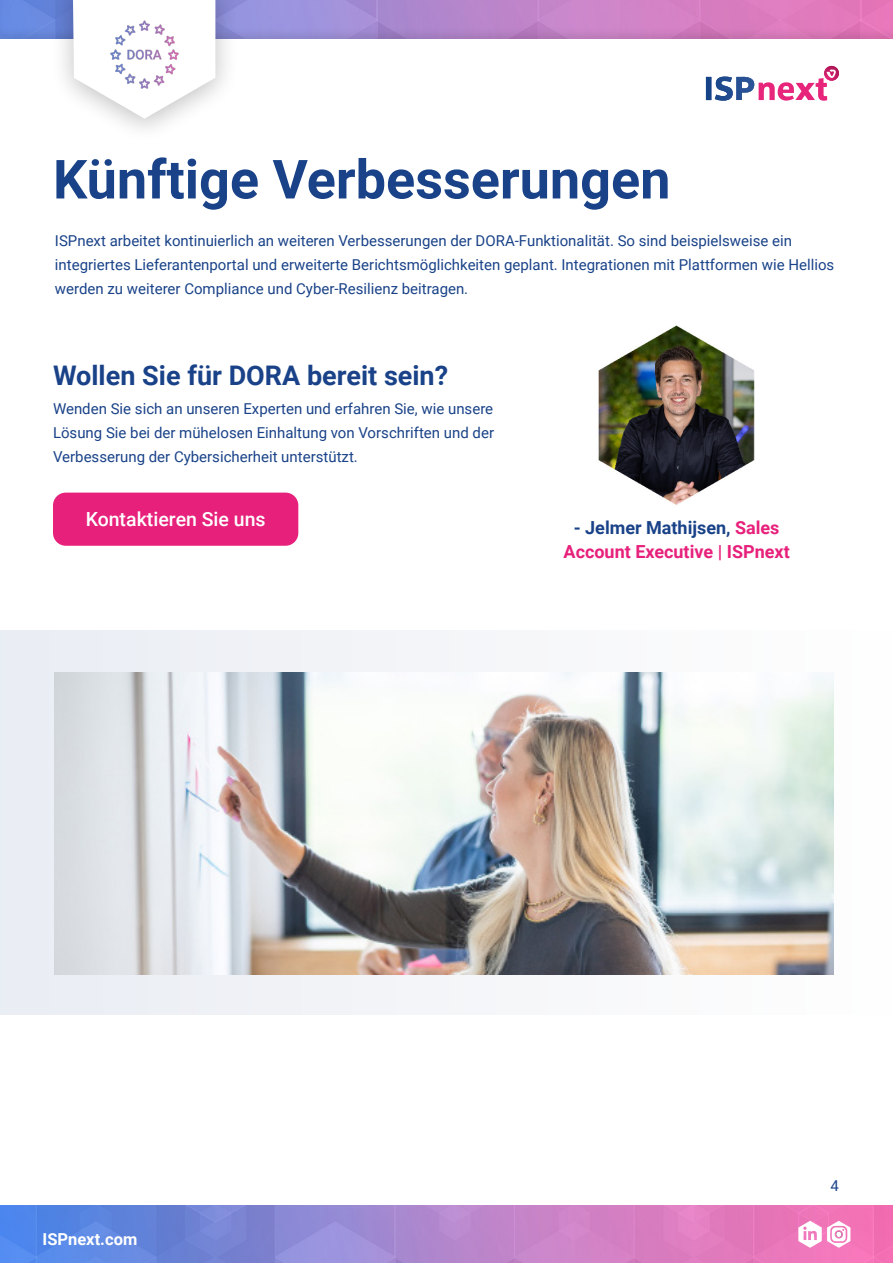
<style>
.page{position:relative;width:893px;height:1263px;background:#fff}
.page>*{position:absolute;margin:0;border:0;box-sizing:border-box;transform-origin:0 0}
.t1{font:700 54px "Roboto";color:#194288}
.t2{font:700 27px "Roboto";color:#194288}
.t3{font:500 19.5px "Roboto";color:#fff}
.t4{font:700 18px/24px "Roboto";color:#e7217b;text-align:center}
.t5{font:700 16.5px "Roboto";color:#fff}
.t6{font:15px/24px "Roboto";color:#194288}
.s1{color:#194288}
</style>
<div class="page">
<div style="left:0;top:0;width:893px;height:41px;background:#000;opacity:.1"></div>
<div style="left:824px;top:66px;width:15px;height:15px;background:#b6185c;border-radius:7px"></div>
<svg style="left:706px;top:69px;width:130px;height:32px"></svg>
<div style="left:49px;top:0;width:190px;height:145px;background:#000;opacity:.25"></div>
<svg style="left:73px;top:0;width:142px;height:119px"></svg>
<img style="left:90px;top:0;width:108px;height:108px">
<img style="left:0;top:1205px;width:893px;height:58px">
<svg style="left:798px;top:1221px;width:52px;height:27px"></svg>
<div style="left:53px;top:493px;width:245px;height:53px;background:#e7217b;border-radius:13px"></div>
<div style="left:0;top:630px;width:893px;height:384px;background:#f5f6f8"></div>
<img style="left:55px;top:673px;width:779px;height:302px">
<img style="left:598px;top:325px;width:157px;height:180px">
<h1 class="t1" style="left:53px;top:141px;width:619px">Künftige Verbesserungen</h1>
<p class="t6" style="left:55px;top:228px;width:781px">ISPnext arbeitet kontinuierlich an weiteren Verbesserungen der DORA-Funktionalität. So sind beispielsweise ein integriertes Lieferantenportal und erweiterte Berichtsmöglichkeiten geplant. Integrationen mit Plattformen wie Hellios werden zu weiterer Compliance und Cyber-Resilienz beitragen.</p>
<h2 class="t2" style="left:53px;top:356px;width:397px">Wollen Sie für DORA bereit sein?</h2>
<p class="t6" style="left:53px;top:396px;width:443px;text-align:justify">Wenden Sie sich an unseren Experten und erfahren Sie, wie unsere Lösung Sie bei der mühelosen Einhaltung von Vorschriften und der Verbesserung der Cybersicherheit unterstützt.</p>
<h3 class="t3" style="left:86px;top:505px;width:181px">Kontaktieren Sie uns</h3>
<p class="t4" style="left:564px;top:515px;width:228px"><span class="s1">- Jelmer Mathijsen,</span> Sales<br>Account Executive | ISPnext</p>
<p class="t5" style="left:43px;top:1228px;width:96px">ISPnext.com</p>
<p class="t6" style="left:830px;top:1173px;width:10px">4</p>
</div>
